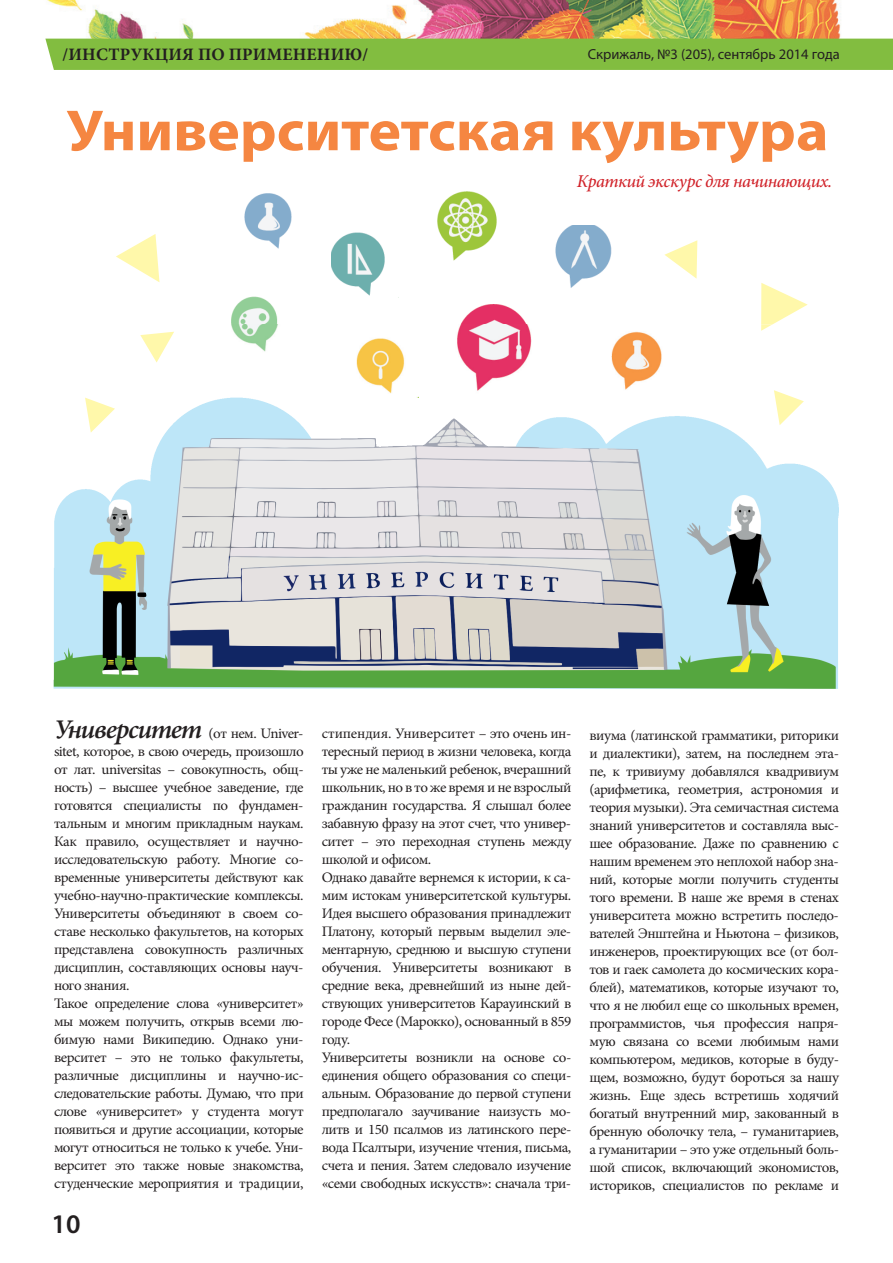
<style>
.page{position:relative;width:893px;height:1263px;background:#fff}
.page>*{position:absolute;margin:0;border:0;box-sizing:border-box;transform-origin:0 0}
.t1{font:700 58.35px "Myriad Pro";color:#f58641;scale:1.06 1}
.t2{font:600 27px "Myriad Pro";color:#231f20}
.t3{font:italic 500 18px "Minion Pro";letter-spacing:-.025em;color:#d1232a}
.t4{font:700 17.4px "Minion Pro";letter-spacing:.01em;color:#231f20}
.t5{font:14.55px/18px "Minion Pro";letter-spacing:-.035em;color:#231f20}
.t6{font:14.55px "Myriad Pro";color:#231f20}
.s1{font-weight:600;font-style:italic;font-size:27px}
</style>
<div class="page">
<img style="left:53px;top:331px;width:786px;height:358px">
<svg style="left:116px;top:234px;width:43px;height:48px"></svg>
<img style="left:85px;top:398px;width:30px;height:35px">
<img style="left:774px;top:390px;width:30px;height:35px">
<img style="left:140px;top:332px;width:34px;height:31px">
<svg style="left:761px;top:283px;width:47px;height:48px"></svg>
<svg style="left:664px;top:240px;width:33px;height:39px"></svg>
<img style="left:45px;top:0;width:801px;height:39px">
<div style="left:45px;top:39px;width:848px;height:31px;background:#82bd40"></div>
<img style="left:449px;top:304px;width:89px;height:94px">
<img style="left:611px;top:332px;width:55px;height:61px">
<img style="left:437px;top:191px;width:60px;height:70px">
<img style="left:555px;top:225px;width:57px;height:63px">
<img style="left:227px;top:296px;width:54px;height:62px">
<img style="left:332px;top:232px;width:53px;height:64px">
<img style="left:244px;top:193px;width:48px;height:56px">
<img style="left:355px;top:336px;width:63px;height:62px">
<p class="t4" style="left:63px;top:42px;width:307px">/ИНСТРУКЦИЯ ПО ПРИМЕНЕНИЮ/</p>
<p class="t6" style="left:588px;top:45px;width:253px">Скрижаль, №3 (205), сентябрь 2014 года</p>
<h1 class="t1" style="left:67px;top:93px;width:720px">Университетская культура</h1>
<p class="t3" style="left:577px;top:169px;width:257px">Краткий экскурс для начинающих.</p>
<p class="t5" style="left:54px;top:724px;width:251px"><span class="s1">Университет</span> (от нем. Univer&shy;sitet, которое, в свою очередь, произошло от лат. universitas – совокупность, общ&shy;ность) – высшее учебное заведение, где готовятся специалисты по фундамен&shy;тальным и многим прикладным наукам.<br>Как правило, осуществляет и научно&shy;исследовательскую работу. Многие со&shy;временные университеты действуют как учебно-научно-практические комплексы.<br>Университеты объединяют в своем со&shy;ставе несколько факультетов, на которых представлена совокупность различных дисциплин, составляющих основы науч&shy;ного знания.<br>Такое определение слова «университет» мы можем получить, открыв всеми лю&shy;бимую нами Википедию. Однако уни&shy;верситет – это не только факультеты, различные дисциплины и научно-ис&shy;следовательские работы. Думаю, что при слове «университет» у студента могут появиться и другие ассоциации, которые могут относиться не только к учебе. Уни&shy;верситет это также новые знакомства, студенческие мероприятия и традиции,</p>
<p class="t5" style="left:322px;top:725px;width:251px">стипендия. Университет – это очень ин&shy;тересный период в жизни человека, когда ты уже не маленький ребенок, вчерашний школьник, но в то же время и не взрослый гражданин государства. Я слышал более забавную фразу на этот счет, что универ&shy;ситет – это переходная ступень между школой и офисом.<br>Однако давайте вернемся к истории, к са&shy;мим истокам университетской культуры.<br>Идея высшего образования принадлежит Платону, который первым выделил эле&shy;ментарную, среднюю и высшую ступени обучения. Университеты возникают в средние века, древнейший из ныне дей&shy;ствующих университетов Карауинский в городе Фесе (Марокко), основанный в 859 году.<br>Университеты возникли на основе со&shy;единения общего образования со специ&shy;альным. Образование до первой ступени предполагало заучивание наизусть мо&shy;литв и 150 псалмов из латинского пере&shy;вода Псалтыри, изучение чтения, письма, счета и пения. Затем следовало изучение «семи свободных искусств»: сначала три-</p>
<p class="t5" style="left:589px;top:726px;width:251px;text-align:justify">виума (латинской грамматики, риторики и диалектики), затем, на последнем эта&shy;пе, к тривиуму добавлялся квадривиум (арифметика, геометрия, астрономия и теория музыки). Эта семичастная система знаний университетов и составляла выс&shy;шее образование. Даже по сравнению с нашим временем это неплохой набор зна&shy;ний, которые могли получить студенты того времени. В наше же время в стенах университета можно встретить последо&shy;вателей Энштейна и Ньютона – физиков, инженеров, проектирующих все (от бол&shy;тов и гаек самолета до космических кора&shy;блей), математиков, которые изучают то, что я не любил еще со школьных времен, программистов, чья профессия напря&shy;мую связана со всеми любимым нами компьютером, медиков, которые в буду&shy;щем, возможно, будут бороться за нашу жизнь. Еще здесь встретишь ходячий богатый внутренний мир, закованный в бренную оболочку тела, – гуманитариев, а гуманитарии – это уже отдельный боль&shy;шой список, включающий экономистов, историков, специалистов по рекламе и</p>
<h2 class="t2" style="left:52px;top:1207px;width:30px">10</h2>
</div>
